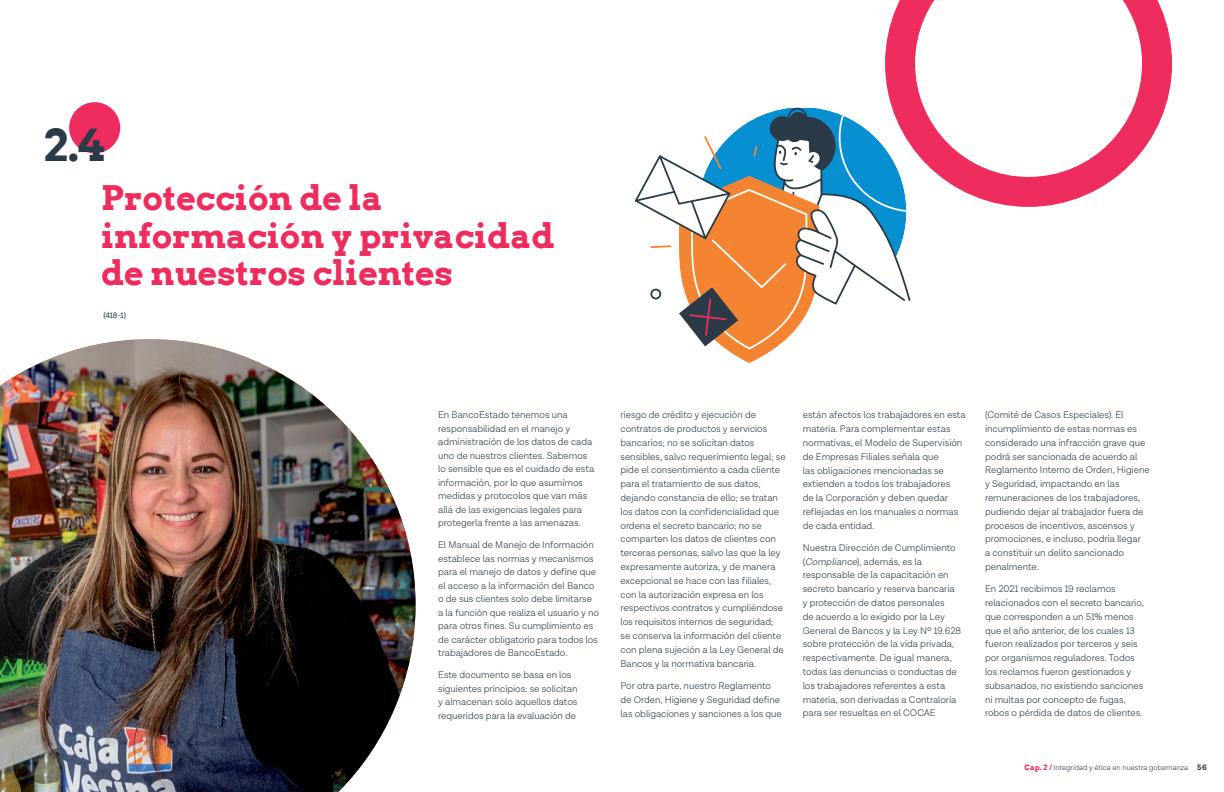
<style>
.page{position:relative;width:1224px;height:792px;background:#fff}
.page>*{position:absolute;margin:0;border:0;box-sizing:border-box;transform-origin:0 0}
.t1{font:700 44.1px "Arvo";color:#2a3b47}
.t2{font:700 33.8px/37.8px "Arvo";color:#ee2c5d}
.t3{font:300 9.8px/13.8px "Lota Grotesque";letter-spacing:-.005em;color:#2a3b47}
.t4{font:8px "Lota Grotesque";color:#2a3b47}
.t5{font:300 7.5px "Lota Grotesque";color:#2a3b47}
.s1{font-style:italic}
.s2{font-family:"Arvo";font-weight:700;color:#ee2c5d}
.s3{font-weight:700;font-size:8px}
</style>
<div class="page">
<svg style="left:885px;top:0;width:287px;height:207px"></svg>
<img style="left:0;top:339px;width:416px;height:453px">
<div style="left:69px;top:102px;width:51px;height:51px;background:#ee2c5d;border-radius:50%"></div>
<svg style="left:635px;top:108px;width:275px;height:255px"></svg>
<h1 class="t1" style="left:43px;top:118px;width:64px">2.4</h1>
<h2 class="t2" style="left:101px;top:178px;width:455px">Protección de la información y privacidad de nuestros clientes</h2>
<p class="t4" style="left:103px;top:310px;width:24px">(418-1)</p>
<p class="t3" style="left:438px;top:408px;width:158px;line-height:13.5px">En BancoEstado tenemos una responsabilidad en el manejo y administración de los datos de cada uno de nuestros clientes. Sabemos lo sensible que es el cuidado de esta información, por lo que asumimos medidas y protocolos que van más allá de las exigencias legales para protegerla frente a las amenazas.</p>
<p class="t3" style="left:438px;top:538px;width:162px;line-height:13.5px">El Manual de Manejo de Información establece las normas y mecanismos para el manejo de datos y define que el acceso a la información del Banco o de sus clientes solo debe limitarse a la función que realiza el usuario y no para otros fines. Su cumplimiento es de carácter obligatorio para todos los trabajadores de BancoEstado.</p>
<p class="t3" style="left:438px;top:668px;width:141px;line-height:13.5px">Este documento se basa en los siguientes principios: se solicitan y almacenan solo aquellos datos requeridos para la evaluación de</p>
<p class="t3" style="left:621px;top:408px;width:167px">riesgo de crédito y ejecución de contratos de productos y servicios bancarios; no se solicitan datos sensibles, salvo requerimiento legal; se pide el consentimiento a cada cliente para el tratamiento de sus datos, dejando constancia de ello; se tratan los datos con la confidencialidad que ordena el secreto bancario; no se comparten los datos de clientes con terceras personas, salvo las que la ley expresamente autoriza, y de manera excepcional se hace con las filiales, con la autorización expresa en los respectivos contratos y cumpliéndose los requisitos internos de seguridad;<br>se conserva la información del cliente con plena sujeción a la Ley General de Bancos y la normativa bancaria.</p>
<p class="t3" style="left:621px;top:679px;width:163px">Por otra parte, nuestro Reglamento de Orden, Higiene y Seguridad define las obligaciones y sanciones a los que</p>
<p class="t3" style="left:803px;top:408px;width:165px">están afectos los trabajadores en esta materia. Para complementar estas normativas, el Modelo de Supervisión de Empresas Filiales señala que<br>las obligaciones mencionadas se extienden a todos los trabajadores<br>de la Corporación y deben quedar reflejadas en los manuales o normas de cada entidad.</p>
<p class="t3" style="left:803px;top:541px;width:160px">Nuestra Dirección de Cumplimiento (<span class="s1">Compliance</span>), además, es la responsable de la capacitación en secreto bancario y reserva bancaria y protección de datos personales<br>de acuerdo a lo exigido por la Ley General de Bancos y la Ley Nº 19.628 sobre protección de la vida privada, respectivamente. De igual manera, todas las denuncias o conductas de los trabajadores referentes a esta materia, son derivadas a Contraloría para ser resueltas en el COCAE</p>
<p class="t3" style="left:985px;top:408px;width:166px">(Comité de Casos Especiales). El incumplimiento de estas normas es considerado una infracción grave que podrá ser sancionada de acuerdo al Reglamento Interno de Orden, Higiene y Seguridad, impactando en las remuneraciones de los trabajadores, pudiendo dejar al trabajador fuera de procesos de incentivos, ascensos y promociones, e incluso, podría llegar<br>a constituir un delito sancionado penalmente.</p>
<p class="t3" style="left:985px;top:582px;width:160px">En 2021 recibimos 19 reclamos relacionados con el secreto bancario, que corresponden a un 51% menos que el año anterior, de los cuales 13 fueron realizados por terceros y seis por organismos reguladores. Todos los reclamos fueron gestionados y subsanados, no existiendo sanciones ni multas por concepto de fugas, robos o pérdida de datos de clientes.</p>
<p class="t5" style="left:1024px;top:764px;width:184px"><span class="s2">Cap. 2 /</span> Integridad y ética en nuestra gobernanza <span class="s3">56</span></p>
</div>
